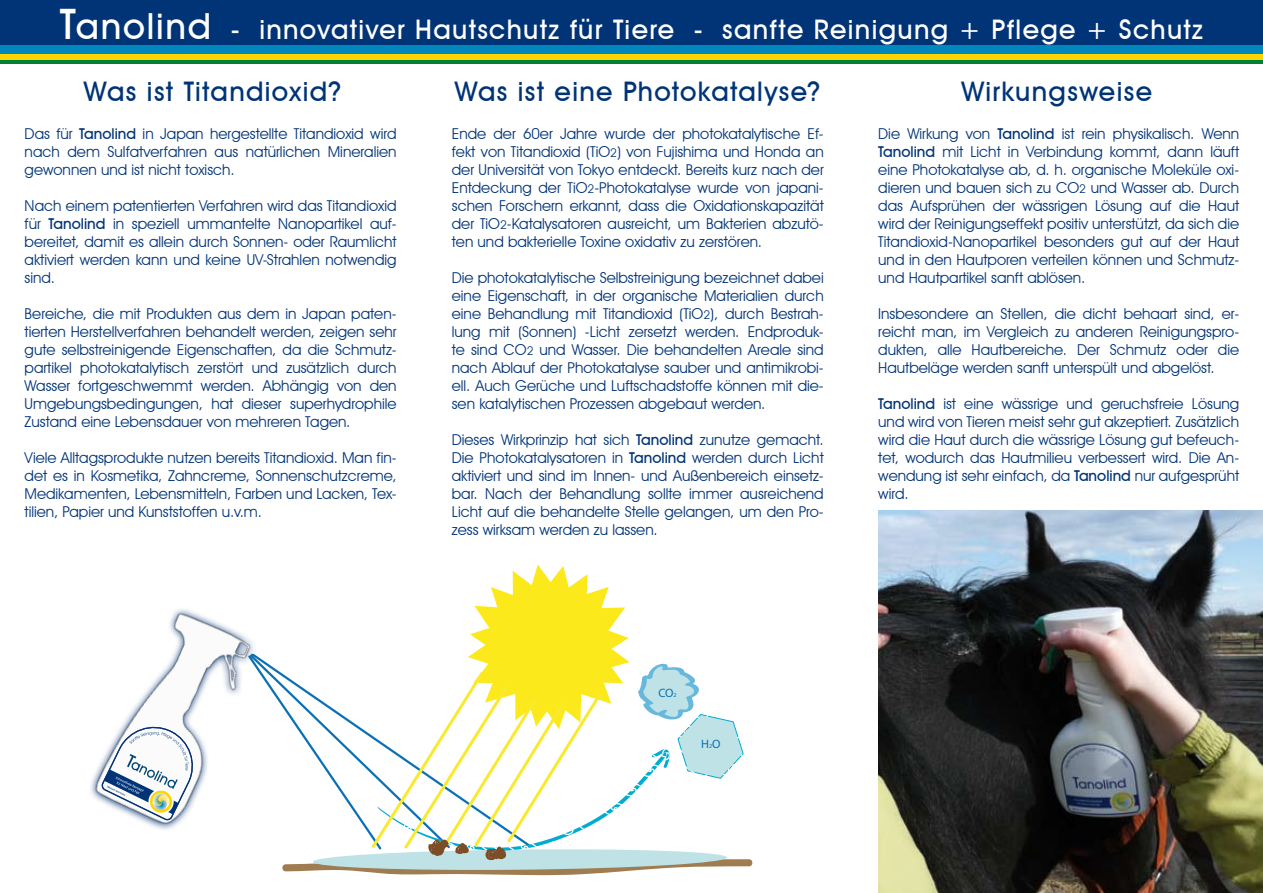
<style>
.page{position:relative;width:1263px;height:893px;background:#fff}
.page>*{position:absolute;margin:0;border:0;box-sizing:border-box;transform-origin:0 0}
.t1{font:500 27px "Avant Garde IT Cby BT";letter-spacing:.045em;color:#fff}
.t2{font:500 27px "Avant Garde IT Cby BT";letter-spacing:.05em;color:#003476}
.t3{font:15px/18px "Avant Garde IT Cby BT";color:#003476;text-align:justify}
.t4{font:12.15px "Myriad Pro";color:#0a71b4}
.s1{font-size:42px}
.s2{font-size:36px}
.s3{font-weight:500}
.s4{font-size:12px}
.s5{font-size:6.15px}
</style>
<div class="page">
<div style="left:0;top:0;width:1263px;height:45px;background:#003476"></div>
<hr style="left:0;top:60px;width:1263px;height:4px;background:#008035">
<div style="left:0;top:53px;width:1263px;height:7px;background:#ffd500"></div>
<div style="left:0;top:45px;width:1263px;height:9px;background:#0087bb"></div>
<img style="left:879px;top:510px;width:384px;height:383px">
<svg style="left:353px;top:564px;width:400px;height:312px"></svg>
<svg style="left:282px;top:679px;width:71px;height:193px"></svg>
<img style="left:90px;top:609px;width:200px;height:248px">
<svg style="left:100px;top:720px;width:99px;height:102px"></svg>
<h1 class="t1" style="left:60px;top:13px;width:1145px"><span class="s1">T</span><span class="s2">anolind</span> - innovativer Hautschutz für Tiere - sanfte Reinigung + Pflege + Schutz</h1>
<h1 class="t2" style="left:84px;top:75px;width:259px">Was ist Titandioxid?</h1>
<h1 class="t2" style="left:455px;top:75px;width:367px">Was ist eine Photokatalyse?</h1>
<h1 class="t2" style="left:961px;top:75px;width:192px">Wirkungsweise</h1>
<p class="t3" style="left:25px;top:125px;width:373px">Das für <span class="s3">Tanolind</span> in Japan hergestellte Titandioxid wird nach dem Sulfatverfahren aus natürlichen Mineralien gewonnen und ist nicht toxisch.</p>
<p class="t3" style="left:25px;top:197px;width:373px">Nach einem patentierten Verfahren wird das Titandioxid für <span class="s3">Tanolind</span> in speziell ummantelte Nanopartikel auf&shy;bereitet, damit es allein durch Sonnen- oder Raumlicht aktiviert werden kann und keine UV-Strahlen notwendig sind.</p>
<p class="t3" style="left:25px;top:305px;width:373px">Bereiche, die mit Produkten aus dem in Japan paten&shy;tierten Herstellverfahren behandelt werden, zeigen sehr gute selbstreinigende Eigenschaften, da die Schmutz&shy;partikel photokatalytisch zerstört und zusätzlich durch Wasser fortgeschwemmt werden. Abhängig von den Umgebungsbedingungen, hat dieser superhydrophile Zustand eine Lebensdauer von mehreren Tagen.</p>
<p class="t3" style="left:25px;top:449px;width:373px">Viele Alltagsprodukte nutzen bereits Titandioxid. Man fin&shy;det es in Kosmetika, Zahncreme, Sonnenschutzcreme, Medikamenten, Lebensmitteln, Farben und Lacken, Tex&shy;tilien, Papier und Kunststoffen u.v.m.</p>
<p class="t3" style="left:452px;top:125px;width:373px">Ende der 60er Jahre wurde der photokatalytische Ef&shy;fekt von Titandioxid (TiO<span class="s4">2</span>) von Fujishima und Honda an der Universität von Tokyo entdeckt. Bereits kurz nach der Entdeckung der TiO<span class="s4">2</span>-Photokatalyse wurde von japani&shy;schen Forschern erkannt, dass die Oxidationskapazität der TiO<span class="s4">2</span>-Katalysatoren ausreicht, um Bakterien abzutö&shy;ten und bakterielle Toxine oxidativ zu zerstören.</p>
<p class="t3" style="left:452px;top:269px;width:373px">Die photokatalytische Selbstreinigung bezeichnet dabei eine Eigenschaft, in der organische Materialien durch eine Behandlung mit Titandioxid (TiO<span class="s4">2</span>), durch Bestrah&shy;lung mit (Sonnen) -Licht zersetzt werden. Endproduk&shy;te sind CO<span class="s4">2</span> und Wasser. Die behandelten Areale sind nach Ablauf der Photokatalyse sauber und antimikrobi&shy;ell. Auch Gerüche und Luftschadstoffe können mit die&shy;sen katalytischen Prozessen abgebaut werden.</p>
<p class="t3" style="left:452px;top:431px;width:373px">Dieses Wirkprinzip hat sich <span class="s3">Tanolind</span> zunutze gemacht.<br>Die Photokatalysatoren in <span class="s3">Tanolind</span> werden durch Licht aktiviert und sind im Innen- und Außenbereich einsetz&shy;bar. Nach der Behandlung sollte immer ausreichend Licht auf die behandelte Stelle gelangen, um den Pro&shy;zess wirksam werden zu lassen.</p>
<p class="t3" style="left:878px;top:125px;width:362px">Die Wirkung von <span class="s3">Tanolind</span> ist rein physikalisch. Wenn <span class="s3">Tanolind</span> mit Licht in Verbindung kommt, dann läuft eine Photokatalyse ab, d. h. organische Moleküle oxi&shy;dieren und bauen sich zu CO<span class="s4">2</span> und Wasser ab. Durch das Aufsprühen der wässrigen Lösung auf die Haut wird der Reinigungseffekt positiv unterstützt, da sich die Titandioxid-Nanopartikel besonders gut auf der Haut und in den Hautporen verteilen können und Schmutz&shy;und Hautpartikel sanft ablösen.</p>
<p class="t3" style="left:878px;top:305px;width:362px">Insbesondere an Stellen, die dicht behaart sind, er&shy;reicht man, im Vergleich zu anderen Reinigungspro&shy;dukten, alle Hautbereiche. Der Schmutz oder die Hautbeläge werden sanft unterspült und abgelöst.</p>
<p class="t3" style="left:878px;top:395px;width:362px"><span class="s3">Tanolind</span> ist eine wässrige und geruchsfreie Lösung und wird von Tieren meist sehr gut akzeptiert. Zusätzlich wird die Haut durch die wässrige Lösung gut befeuch&shy;tet, wodurch das Hautmilieu verbessert wird. Die An&shy;wendung ist sehr einfach, da <span class="s3">Tanolind</span> nur aufgesprüht wird.</p>
<p class="t4" style="left:658px;top:685px;width:20px">CO<span class="s5">2</span></p>
<p class="t4" style="left:701px;top:737px;width:21px">H<span class="s5">2</span>O</p>
</div>
